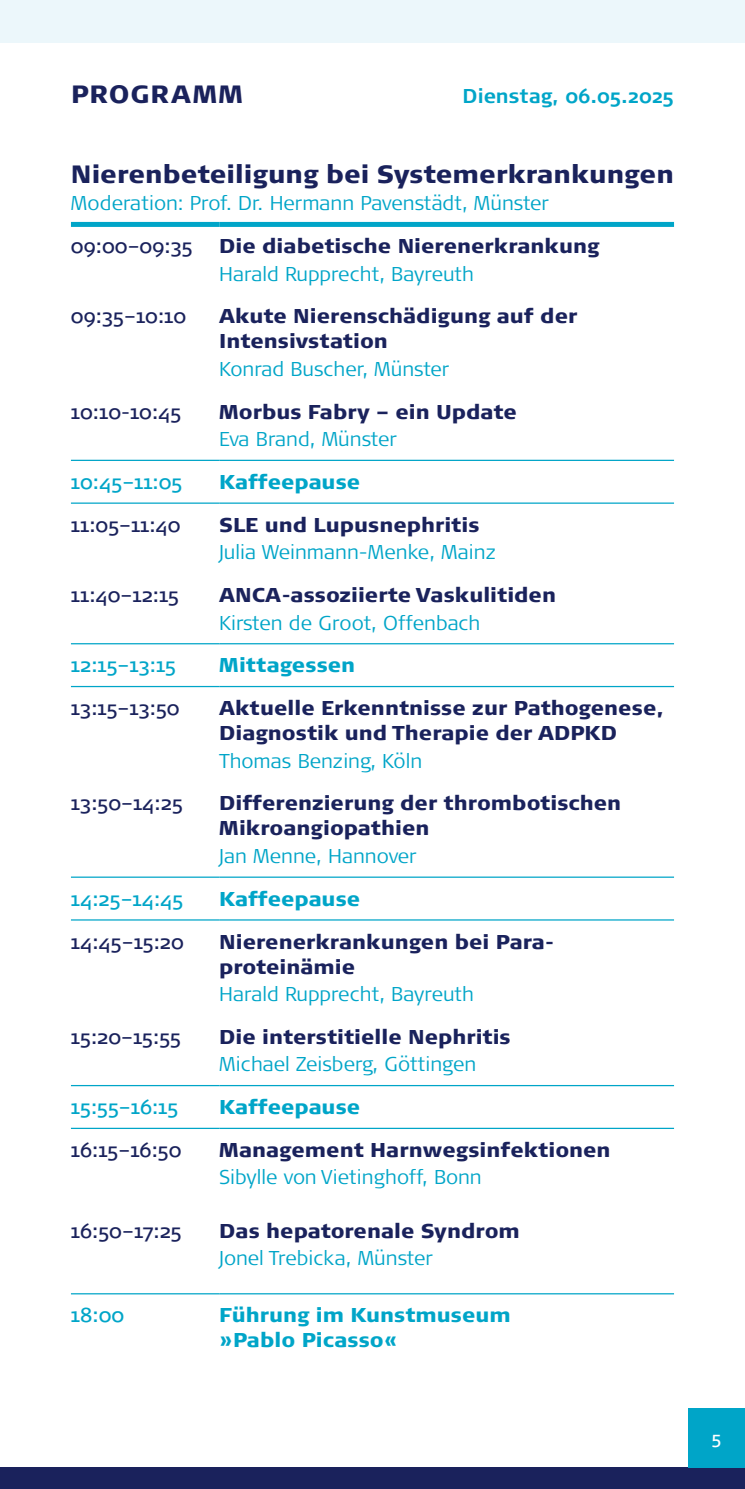
<style>
.page{position:relative;width:745px;height:1489px;background:#fff}
.page>*{position:absolute;margin:0;border:0;box-sizing:border-box;transform-origin:0 0}
.t1{font:900 25px "Signa Pro";color:#1a225c}
.t2{font:900 25px "Signa Pro";letter-spacing:.04em;color:#1a225c}
.t3{font:900 20px/25px "Signa Pro";color:#1a225c}
.t4{font:300 20px "Signa Pro";color:#00a5c8}
.t5{font:20px "Signa Pro";color:#1a225c}
.t6{font:900 20px/25px "Signa Pro";color:#00a5c8}
.t7{font:20px "Signa Pro";color:#00a5c8}
.t8{font:700 20px "Signa Pro";color:#00a5c8}
.t9{font:17.5px "Signa Pro";color:#fff}
</style>
<div class="page">
<div style="left:0;top:1467px;width:744px;height:21px;background:#1a225c"></div>
<div style="left:0;top:0;width:744px;height:43px;background:#ecf7fb"></div>
<div style="left:687px;top:1407px;width:57px;height:60px;background:#00a5c8"></div>
<hr style="left:71px;top:686px;width:148px;height:1px;background:#00a5c8">
<hr style="left:219px;top:686px;width:454px;height:1px;background:#00a5c8">
<hr style="left:71px;top:876px;width:148px;height:1px;background:#00a5c8">
<hr style="left:219px;top:876px;width:454px;height:1px;background:#00a5c8">
<hr style="left:71px;top:919px;width:148px;height:1px;background:#00a5c8">
<hr style="left:219px;top:919px;width:454px;height:1px;background:#00a5c8">
<hr style="left:71px;top:1292px;width:148px;height:2px;background:#00a5c8">
<hr style="left:219px;top:1292px;width:454px;height:2px;background:#00a5c8">
<div style="left:71px;top:222px;width:148px;height:5px;background:#00a5c8"></div>
<div style="left:219px;top:222px;width:454px;height:5px;background:#00a5c8"></div>
<hr style="left:71px;top:643px;width:148px;height:1px;background:#00a5c8">
<hr style="left:219px;top:643px;width:454px;height:1px;background:#00a5c8">
<hr style="left:71px;top:1084px;width:148px;height:2px;background:#00a5c8">
<hr style="left:219px;top:1084px;width:454px;height:2px;background:#00a5c8">
<hr style="left:71px;top:1127px;width:148px;height:1px;background:#00a5c8">
<hr style="left:219px;top:1127px;width:454px;height:1px;background:#00a5c8">
<hr style="left:71px;top:459px;width:148px;height:2px;background:#00a5c8">
<hr style="left:219px;top:459px;width:454px;height:2px;background:#00a5c8">
<hr style="left:71px;top:502px;width:148px;height:1px;background:#00a5c8">
<hr style="left:219px;top:502px;width:454px;height:1px;background:#00a5c8">
<p class="t2" style="left:71px;top:77px;width:173px">PROGRAMM</p>
<p class="t8" style="left:462px;top:82px;width:213px">Dienstag, 06.05.2025</p>
<p class="t1" style="left:71px;top:157px;width:604px">Nierenbeteiligung bei Systemerkrankungen</p>
<p class="t4" style="left:71px;top:189px;width:479px">Moderation: Prof. Dr. Hermann Pavenstädt, Münster</p>
<p class="t5" style="left:71px;top:232px;width:123px">09:00–09:35</p>
<p class="t3" style="left:219px;top:232px;width:381px">Die diabetische Nierenerkrankung</p>
<p class="t4" style="left:219px;top:260px;width:256px">Harald Rupprecht, Bayreuth</p>
<p class="t5" style="left:71px;top:302px;width:117px">09:35–10:10</p>
<p class="t3" style="left:219px;top:303px;width:359px">Akute Nierenschädigung auf der<br>Intensivstation</p>
<p class="t4" style="left:219px;top:355px;width:231px">Konrad Buscher, Münster</p>
<p class="t5" style="left:71px;top:398px;width:112px">10:10-10:45</p>
<p class="t3" style="left:219px;top:398px;width:299px">Morbus Fabry – ein Update</p>
<p class="t4" style="left:219px;top:425px;width:179px">Eva Brand, Münster</p>
<p class="t7" style="left:71px;top:468px;width:113px">10:45–11:05</p>
<p class="t6" style="left:219px;top:468px;width:142px">Kaffeepause</p>
<p class="t5" style="left:71px;top:511px;width:111px">11:05–11:40</p>
<p class="t3" style="left:219px;top:511px;width:261px">SLE und Lupusnephritis</p>
<p class="t4" style="left:219px;top:538px;width:278px">Julia Weinmann-Menke, Mainz</p>
<p class="t5" style="left:71px;top:581px;width:110px">11:40–12:15</p>
<p class="t3" style="left:219px;top:581px;width:338px">ANCA-assoziierte Vaskulitiden</p>
<p class="t4" style="left:219px;top:608px;width:262px">Kirsten de Groot, Offenbach</p>
<p class="t7" style="left:71px;top:651px;width:107px">12:15–13:15</p>
<p class="t6" style="left:219px;top:652px;width:137px">Mittagessen</p>
<p class="t5" style="left:71px;top:694px;width:110px">13:15–13:50</p>
<p class="t3" style="left:219px;top:694px;width:446px">Aktuelle Erkenntnisse zur Pathogenese,<br>Diagnostik und Therapie der ADPKD</p>
<p class="t4" style="left:219px;top:746px;width:204px">Thomas Benzing, Köln</p>
<p class="t5" style="left:71px;top:789px;width:113px">13:50–14:25</p>
<p class="t3" style="left:219px;top:790px;width:403px">Differenzierung der thrombotischen<br>Mikroangiopathien</p>
<p class="t4" style="left:219px;top:842px;width:199px">Jan Menne, Hannover</p>
<p class="t7" style="left:71px;top:884px;width:114px">14:25–14:45</p>
<p class="t6" style="left:219px;top:885px;width:142px">Kaffeepause</p>
<p class="t5" style="left:71px;top:927px;width:114px">14:45–15:20</p>
<p class="t3" style="left:219px;top:928px;width:333px">Nierenerkrankungen bei Para&shy;proteinämie</p>
<p class="t4" style="left:219px;top:980px;width:256px">Harald Rupprecht, Bayreuth</p>
<p class="t5" style="left:71px;top:1022px;width:112px">15:20–15:55</p>
<p class="t3" style="left:219px;top:1023px;width:293px">Die interstitielle Nephritis</p>
<p class="t4" style="left:219px;top:1050px;width:258px">Michael Zeisberg, Göttingen</p>
<p class="t7" style="left:71px;top:1093px;width:109px">15:55–16:15</p>
<p class="t6" style="left:219px;top:1093px;width:142px">Kaffeepause</p>
<p class="t5" style="left:71px;top:1135px;width:112px">16:15–16:50</p>
<p class="t3" style="left:219px;top:1136px;width:392px">Management Harnwegsinfektionen</p>
<p class="t4" style="left:219px;top:1163px;width:264px">Sibylle von Vietinghoff, Bonn</p>
<p class="t5" style="left:71px;top:1216px;width:112px">16:50–17:25</p>
<p class="t3" style="left:219px;top:1217px;width:302px">Das hepatorenale Syndrom</p>
<p class="t4" style="left:219px;top:1244px;width:215px">Jonel Trebicka, Münster</p>
<p class="t7" style="left:71px;top:1301px;width:55px">18:00</p>
<p class="t6" style="left:219px;top:1301px;width:293px">Führung im Kunstmuseum »Pablo Picasso«</p>
<p class="t9" style="left:711px;top:1425px;width:11px">5</p>
</div>
